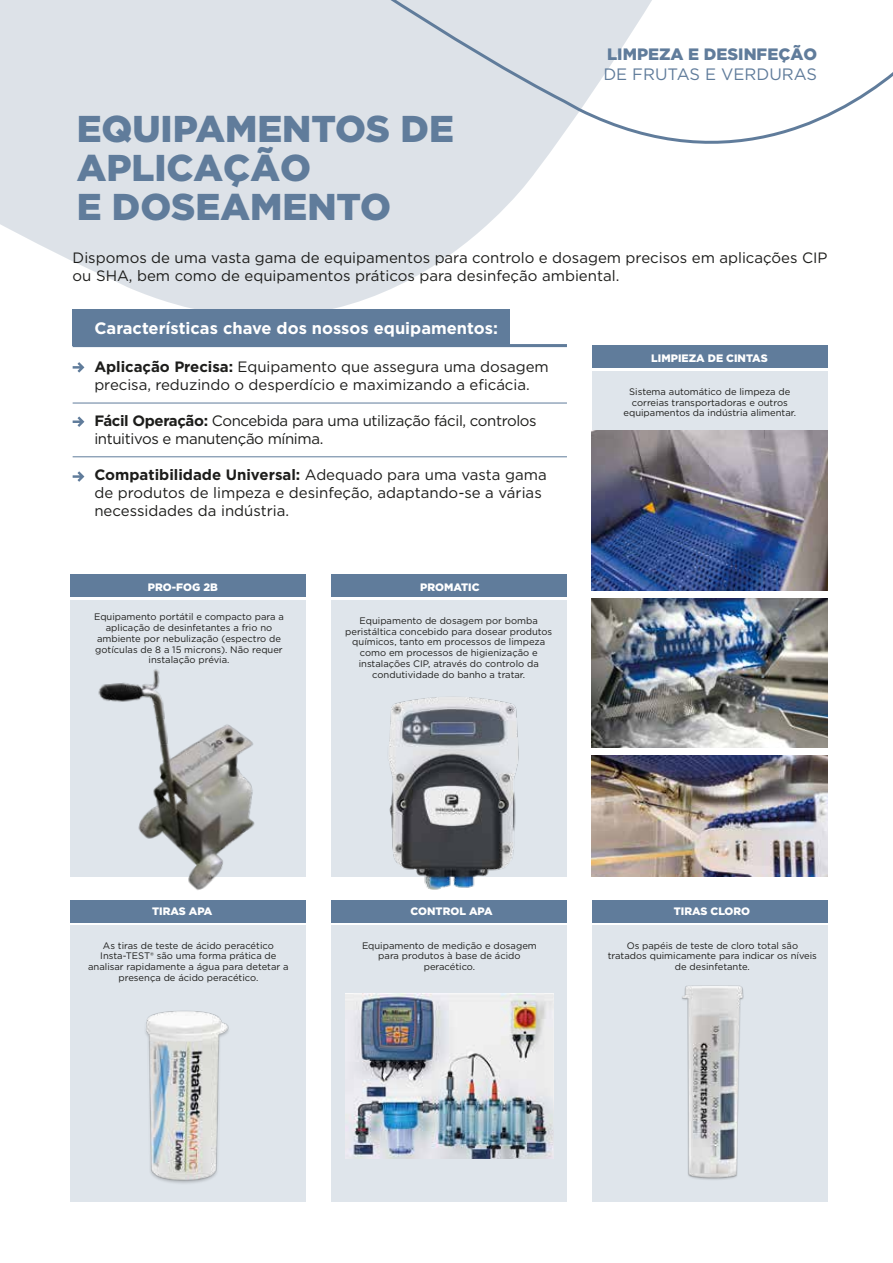
<style>
.page{position:relative;width:893px;height:1263px;background:#fff}
.page>*{position:absolute;margin:0;border:0;box-sizing:border-box;transform-origin:0 0}
.t1{font:900 37.35px/39.2px "Gotham";color:#607c9b}
.t2{font:700 16.5px "Gotham";color:#fff}
.t3{font:900 16.5px "Gotham";color:#607c9b}
.t4{font:16.5px "Gotham";color:#607c9b}
.t5{font:15px/18px "Gotham";color:#1d1d1b}
.t6{font:15px/18px "Gotham";letter-spacing:-.025em;color:#1d1d1b}
.t7{font:900 10.8px "Gotham";color:#fff}
.t8{font:9.45px/10.8px "Gotham";color:#1d1d1b;text-align:center}
.s1{font-weight:700}
</style>
<div class="page">
<div style="left:70px;top:926px;width:236px;height:276px;background:#dfe5eb"></div>
<div style="left:331px;top:926px;width:236px;height:276px;background:#dfe5eb"></div>
<div style="left:592px;top:926px;width:236px;height:276px;background:#dfe5eb"></div>
<svg style="left:0;top:0;width:524px;height:317px;background:#e1e5ea"></svg>
<div style="left:73px;top:309px;width:437px;height:37px;background:#607c9b"></div>
<hr style="left:73px;top:344px;width:494px;height:3px;background:#607c9b">
<svg style="left:73px;top:362px;width:11px;height:11px"></svg>
<svg style="left:73px;top:417px;width:11px;height:10px"></svg>
<svg style="left:73px;top:471px;width:11px;height:11px"></svg>
<svg style="left:369px;top:0;width:524px;height:186px"></svg>
<div style="left:70px;top:900px;width:236px;height:23px;background:#607c9b"></div>
<div style="left:331px;top:900px;width:236px;height:23px;background:#607c9b"></div>
<div style="left:592px;top:900px;width:236px;height:23px;background:#607c9b"></div>
<div style="left:70px;top:575px;width:236px;height:22px;background:#607c9b"></div>
<div style="left:70px;top:600px;width:236px;height:277px;background:#dfe5eb"></div>
<div style="left:331px;top:575px;width:236px;height:22px;background:#607c9b"></div>
<div style="left:331px;top:600px;width:236px;height:277px;background:#dfe5eb"></div>
<div style="left:592px;top:346px;width:236px;height:22px;background:#607c9b"></div>
<div style="left:592px;top:371px;width:236px;height:506px;background:#dfe5eb"></div>
<img style="left:98px;top:669px;width:157px;height:221px">
<img style="left:389px;top:696px;width:130px;height:194px">
<img style="left:682px;top:985px;width:62px;height:195px">
<img style="left:145px;top:1010px;width:84px;height:174px">
<img style="left:345px;top:993px;width:208px;height:166px">
<hr style="left:73px;top:403px;width:494px;height:1px;background:#607c9b">
<hr style="left:73px;top:456px;width:494px;height:1px;background:#607c9b">
<img style="left:592px;top:755px;width:236px;height:122px">
<img style="left:592px;top:431px;width:236px;height:317px">
<div style="left:586px;top:591px;width:245px;height:7px;background:#fff"></div>
<div style="left:586px;top:748px;width:245px;height:7px;background:#fff"></div>
<h2 class="t3" style="left:607px;top:45px;width:212px">LIMPEZA E DESINFEÇÃO</h2>
<h2 class="t4" style="left:603px;top:63px;width:215px">DE FRUTAS E VERDURAS</h2>
<h1 class="t1" style="left:77px;top:109px;width:379px">EQUIPAMENTOS DE<br>APLICAÇÃO<br>E DOSEAMENTO</h1>
<h3 class="t5" style="left:73px;top:248px;width:756px">Dispomos de uma vasta gama de equipamentos para controlo e dosagem precisos em aplicações CIP ou SHA, bem como de equipamentos práticos para desinfeção ambiental.</h3>
<h2 class="t2" style="left:94px;top:318px;width:405px">Características chave dos nossos equipamentos:</h2>
<h3 class="t5" style="left:94px;top:358px;width:456px"><span class="s1">Aplicação Precisa:</span> Equipamento que assegura uma dosagem precisa, reduzindo o desperdício e maximizando a eficácia.</h3>
<h3 class="t6" style="left:94px;top:412px;width:444px"><span class="s1">Fácil Operação:</span> Concebida para uma utilização fácil, controlos intuitivos e manutenção mínima.</h3>
<h3 class="t5" style="left:94px;top:466px;width:454px"><span class="s1">Compatibilidade Universal:</span> Adequado para uma vasta gama de produtos de limpeza e desinfeção, adaptando-se a várias necessidades da indústria.</h3>
<p class="t7" style="left:651px;top:352px;width:118px">LIMPIEZA DE CINTAS</p>
<p class="t8" style="left:623px;top:386px;width:174px">Sistema automático de limpeza de correias transportadoras e outros equipamentos da indústria alimentar.</p>
<p class="t7" style="left:148px;top:581px;width:71px">PRO-FOG 2B</p>
<p class="t7" style="left:420px;top:581px;width:61px">PROMATIC</p>
<p class="t8" style="left:94px;top:611px;width:191px">Equipamento portátil e compacto para a aplicação de desinfetantes a frio no ambiente por nebulização (espectro de gotículas de 8 a 15 microns). Não requer instalação prévia.</p>
<p class="t8" style="left:345px;top:615px;width:209px">Equipamento de dosagem por bomba peristáltica concebido para dosear produtos químicos, tanto em processos de limpeza como em processos de higienização e instalações CIP, através do controlo da condutividade do banho a tratar.</p>
<p class="t7" style="left:152px;top:905px;width:62px">TIRAS APA</p>
<p class="t7" style="left:411px;top:905px;width:84px">CONTROL APA</p>
<p class="t7" style="left:674px;top:905px;width:78px">TIRAS CLORO</p>
<p class="t8" style="left:608px;top:940px;width:211px">Os papéis de teste de cloro total são tratados quimicamente para indicar os níveis de desinfetante.</p>
<p class="t8" style="left:88px;top:940px;width:202px">As tiras de teste de ácido peracético Insta-TEST® são uma forma prática de analisar rapidamente a água para detetar a presença de ácido peracético.</p>
<p class="t8" style="left:362px;top:940px;width:176px">Equipamento de medição e dosagem para produtos à base de ácido peracético.</p>
</div>
